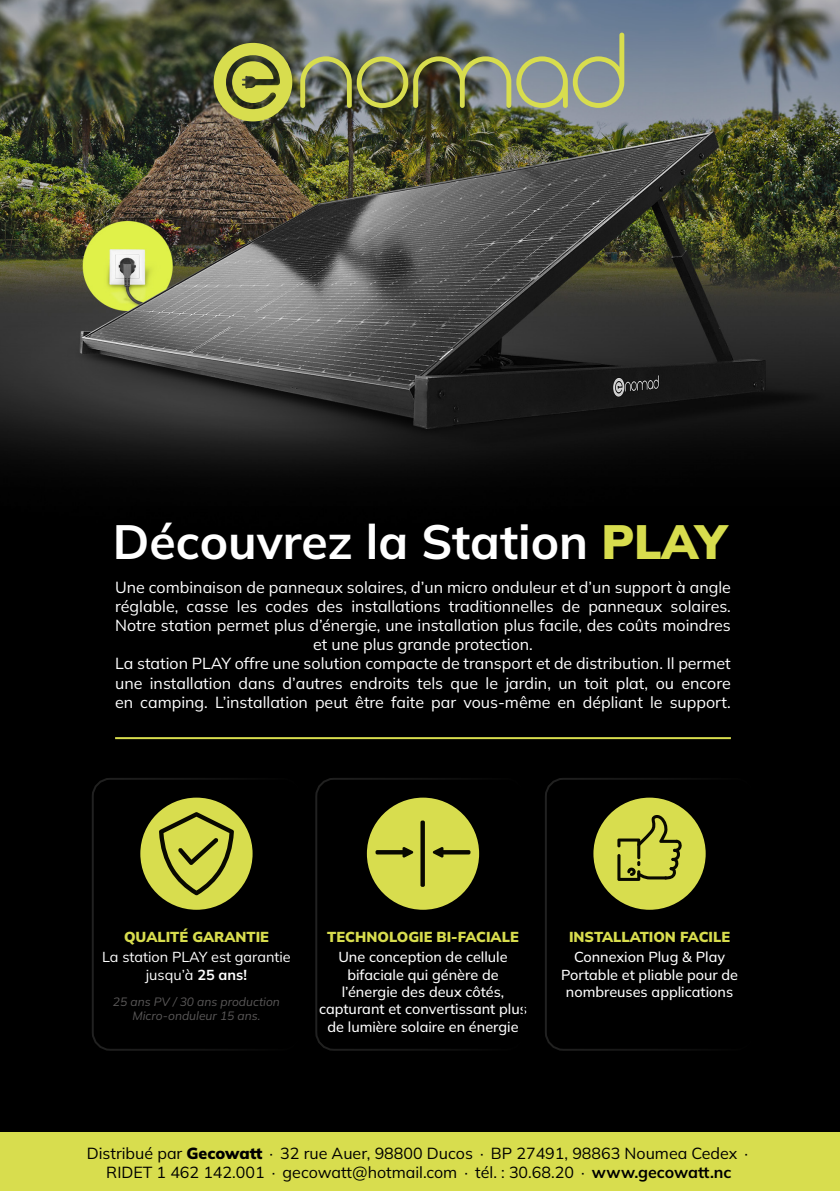
<style>
.page{position:relative;width:840px;height:1191px;background:#fff}
.page>*{position:absolute;margin:0;border:0;box-sizing:border-box;transform-origin:0 0}
.t1{font:700 48px "Mulish";color:#fff}
.t2{font:16px/19.2px "Mulish";color:#fff;text-align:center}
.t3{font:16px/19.2px "Mulish";color:#000;text-align:center}
.t4{font:500 14.4px/17.2px "Mulish";color:#fff;text-align:center}
.t5{font:900 14.4px "Mulish";color:#d8dd4e}
.t6{font:14.4px/17.2px "Mulish";color:#fff;text-align:center}
.t7{font:italic 12px/14.4px "Mulish";color:#595757;text-align:center}
.s1{font-weight:900;color:#d8dd4e}
.s2{font-weight:700}
.s3{font-weight:900}
</style>
<div class="page">
<div style="left:0;top:374px;width:839px;height:817px;background:#000"></div>
<img style="left:0;top:0;width:839px;height:476px">
<svg style="left:300px;top:33px;width:324px;height:75px"></svg>
<svg style="left:213px;top:43px;width:79px;height:78px"></svg>
<hr style="left:115px;top:737px;width:615px;height:2px;background:#d8dd4e">
<div style="left:0;top:1132px;width:839px;height:59px;background:#d8dd4e"></div>
<div style="left:366px;top:797px;width:113px;height:112px;background:#d8dd4e;border-radius:50%"></div>
<svg style="left:420px;top:820px;width:4px;height:67px"></svg>
<svg style="left:375px;top:850px;width:32px;height:4px"></svg>
<svg style="left:402px;top:847px;width:11px;height:11px"></svg>
<svg style="left:438px;top:850px;width:32px;height:4px"></svg>
<svg style="left:432px;top:847px;width:11px;height:11px"></svg>
<div style="left:593px;top:797px;width:112px;height:112px;background:#d8dd4e;border-radius:50%"></div>
<svg style="left:617px;top:815px;width:64px;height:66px"></svg>
<div style="left:140px;top:797px;width:112px;height:112px;background:#d8dd4e;border-radius:50%"></div>
<svg style="left:159px;top:812px;width:75px;height:83px"></svg>
<div style="left:92px;top:778px;width:209px;height:272px;border:2px solid #fff;border-radius:17px"></div>
<div style="left:315px;top:778px;width:209px;height:272px;border:2px solid #fff;border-radius:17px"></div>
<div style="left:544px;top:778px;width:209px;height:272px;border:2px solid #fff;border-radius:17px"></div>
<h1 class="t1" style="left:113px;top:509px;width:615px">Découvrez la Station <span class="s1">PLAY</span></h1>
<p class="t2" style="left:115px;top:577px;width:617px">Une combinaison de panneaux solaires, d’un micro onduleur et d’un support à angle réglable, casse les codes des installations traditionnelles de panneaux solaires.<br>Notre station permet plus d’énergie, une installation plus facile, des coûts moindres et une plus grande protection.<br>La station PLAY offre une solution compacte de transport et de distribution. Il permet une installation dans d’autres endroits tels que le jardin, un toit plat, ou encore en camping. L’installation peut être faite par vous-même en dépliant le support.</p>
<p class="t5" style="left:124px;top:927px;width:146px">QUALITÉ GARANTIE</p>
<p class="t6" style="left:102px;top:948px;width:190px">La station PLAY est garantie jusqu’à <span class="s2">25 ans!</span></p>
<p class="t7" style="left:113px;top:994px;width:168px">25 ans PV / 30 ans production<br>Micro-onduleur 15 ans.</p>
<p class="t5" style="left:327px;top:927px;width:193px">TECHNOLOGIE BI-FACIALE</p>
<p class="t4" style="left:319px;top:948px;width:209px">Une conception de cellule bifaciale qui génère de l’énergie des deux côtés, capturant et convertissant plus de lumière solaire en énergie</p>
<p class="t5" style="left:568px;top:927px;width:162px">INSTALLATION FACILE</p>
<p class="t4" style="left:560px;top:948px;width:178px">Connexion Plug &amp; Play<br>Portable et pliable pour de nombreuses applications</p>
<p class="t3" style="left:87px;top:1143px;width:665px">Distribué par <span class="s3">Gecowatt</span> ∙ 32 rue Auer, 98800 Ducos ∙ BP 27491, 98863 Noumea Cedex ∙<br>RIDET 1 462 142.001 ∙ gecowatt@hotmail.com ∙ tél. : 30.68.20 ∙ <span class="s2">www.gecowatt.nc</span></p>
</div>
